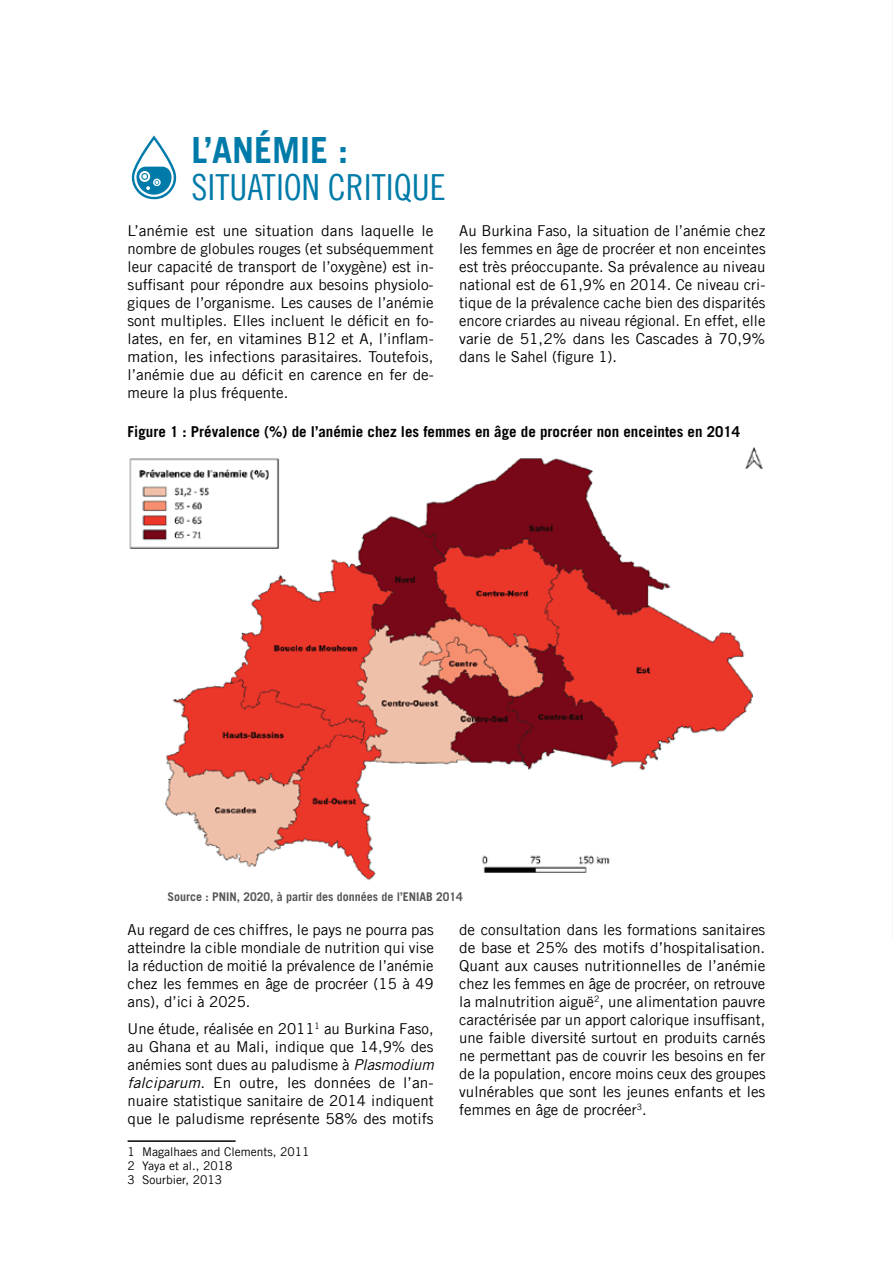
<style>
.page{position:relative;width:893px;height:1263px;background:#fff}
.page>*{position:absolute;margin:0;border:0;box-sizing:border-box;transform-origin:0 0}
.t1{font:36px "Trade Gothic LT Com Cn 18";color:#007ba9}
.t2{font:700 36px "Trade Gothic LT Com";color:#007ba9}
.t3{font:15px/18px "Trade Gothic LT Com";color:#000;text-align:justify}
.t4{font:700 15px "Trade Gothic LT Com";color:#000}
.t5{font:12px/14.4px "Trade Gothic LT Com";color:#000}
.t6{font:700 12px "Trade Gothic LT Com";color:#575757}
.s1{font-style:italic}
</style>
<div class="page">
<hr style="left:892px;top:0;width:1px;height:940px;background:#f5f8fb">
<img style="left:129px;top:447px;width:634px;height:433px">
<svg style="left:131px;top:135px;width:46px;height:65px"></svg>
<hr style="left:128px;top:1140px;width:108px;height:2px;background:#000">
<h1 class="t2" style="left:191px;top:128px;width:158px">L’ANÉMIE :</h1>
<h1 class="t1" style="left:191px;top:166px;width:256px">SITUATION CRITIQUE</h1>
<p class="t3" style="left:128px;top:221px;width:308px">L’anémie est une situation dans laquelle le nombre de globules rouges (et subséquemment leur capacité de transport de l’oxygène) est in&shy;suffisant pour répondre aux besoins physiolo&shy;giques de l’organisme. Les causes de l’anémie sont multiples. Elles incluent le déficit en fo&shy;lates, en fer, en vitamines B12 et A, l’inflam&shy;mation, les infections parasitaires. Toutefois, l’anémie due au déficit en carence en fer de&shy;meure la plus fréquente.</p>
<p class="t3" style="left:459px;top:221px;width:308px">Au Burkina Faso, la situation de l’anémie chez les femmes en âge de procréer et non enceintes est très préoccupante. Sa prévalence au niveau national est de 61,9% en 2014. Ce niveau cri&shy;tique de la prévalence cache bien des disparités encore criardes au niveau régional. En effet, elle varie de 51,2% dans les Cascades à 70,9% dans le Sahel (figure 1).</p>
<p class="t4" style="left:128px;top:422px;width:614px">Figure 1 : Prévalence (%) de l’anémie chez les femmes en âge de procréer non enceintes en 2014</p>
<p class="t6" style="left:168px;top:889px;width:297px">Source : PNIN, 2020, à partir des données de l’ENIAB 2014</p>
<p class="t3" style="left:128px;top:920px;width:308px">Au regard de ces chiffres, le pays ne pourra pas atteindre la cible mondiale de nutrition qui vise la réduction de moitié la prévalence de l’anémie chez les femmes en âge de procréer (15 à 49 ans), d’ici à 2025.</p>
<p class="t3" style="left:128px;top:1019px;width:308px">Une étude, réalisée en 2011<sup>1</sup> au Burkina Faso, au Ghana et au Mali, indique que 14,9% des anémies sont dues au paludisme à <span class="s1">Plasmodium falciparum</span>. En outre, les données de l’an&shy;nuaire statistique sanitaire de 2014 indiquent que le paludisme représente 58% des motifs</p>
<p class="t5" style="left:128px;top:1144px;width:183px">1 Magalhaes and Clements, 2011<br>2 Yaya et al., 2018<br>3 Sourbier, 2013</p>
<p class="t3" style="left:459px;top:920px;width:308px">de consultation dans les formations sanitaires de base et 25% des motifs d’hospitalisation.<br>Quant aux causes nutritionnelles de l’anémie chez les femmes en âge de procréer, on retrouve la malnutrition aiguë<sup>2</sup>, une alimentation pauvre caractérisée par un apport calorique insuffisant, une faible diversité surtout en produits carnés ne permettant pas de couvrir les besoins en fer de la population, encore moins ceux des groupes vulnérables que sont les jeunes enfants et les femmes en âge de procréer<sup>3</sup>.</p>
</div>
